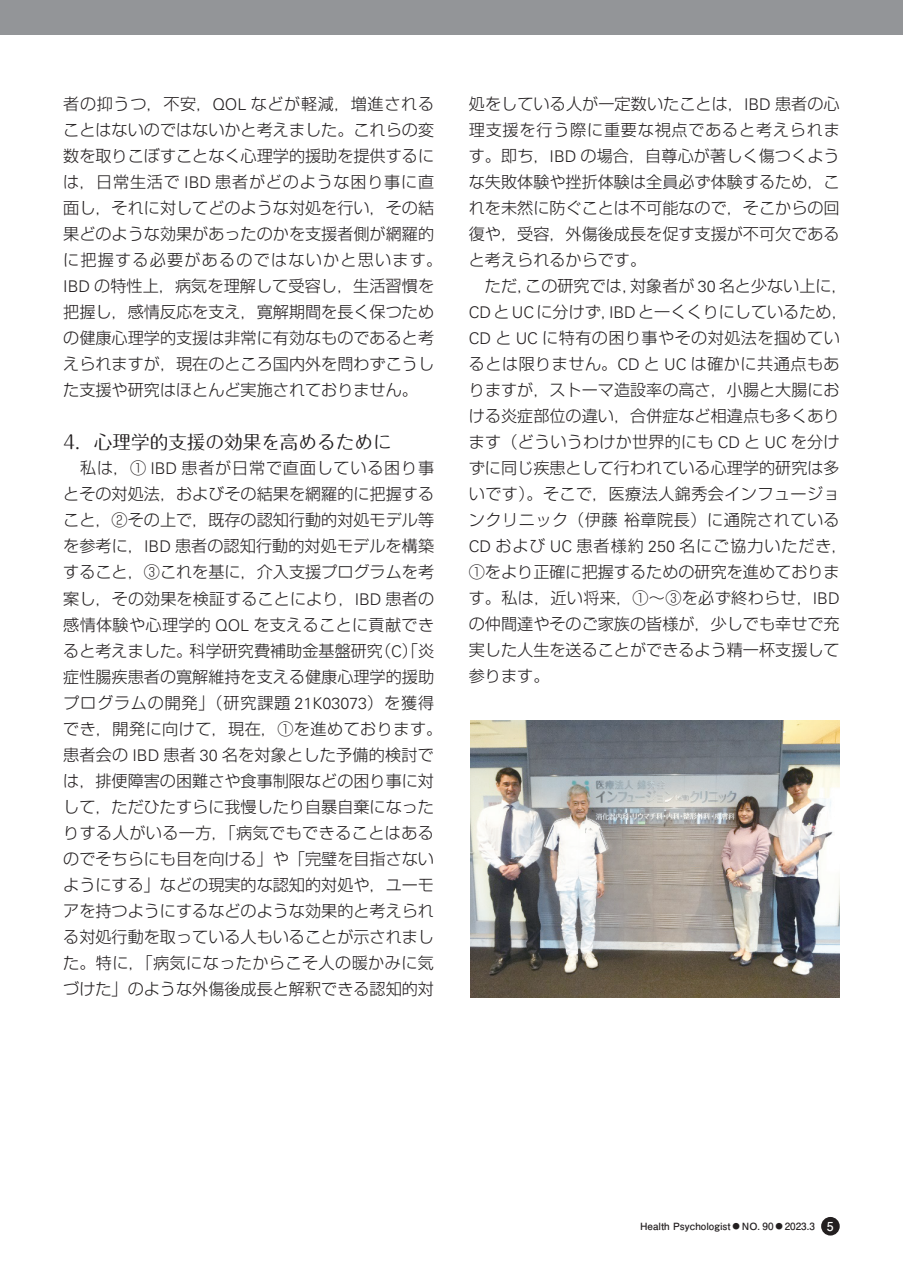
<style>
.page{position:relative;width:903px;height:1275px;background:#fff}
.page>*{position:absolute;margin:0;border:0;box-sizing:border-box;transform-origin:0 0}
.t1{font:18.55px "Maru Fo Pro";color:#231f20}
.t2{font:300 16.1px/26.1px "Shin Go Pr 6";color:#231f20}
.t3{font:700 9.97px "Futo Go B101 Pr 6 N";color:#231f20}
.s1{font-family:"Univers LT Std"}
.s2{font-size:7.52px}
.s3{font-size:12.42px;color:#fff}
</style>
<div class="page">
<div style="left:821px;top:1217px;width:19px;height:18px;background:#231f20;border-radius:50%"></div>
<div style="left:0;top:0;width:903px;height:35px;background:#939598"></div>
<img style="left:470px;top:720px;width:370px;height:277px">
<p class="t2" style="left:63px;top:89px;width:380px">者の抑うつ，不安，<span class="s1">QOL</span> などが軽減，増進されることはないのではないかと考えました。これらの変数を取りこぼすことなく心理学的援助を提供するには，日常生活で <span class="s1">IBD</span> 患者がどのような困り事に直面し，それに対してどのような対処を行い，その結果どのような効果があったのかを支援者側が網羅的に把握する必要があるのではないかと思います。<br><span class="s1">IBD</span> の特性上，病気を理解して受容し，生活習慣を把握し，感情反応を支え，寛解期間を長く保つための健康心理学的支援は非常に有効なものであると考えられますが，現在のところ国内外を問わずこうした支援や研究はほとんど実施されておりません。</p>
<p class="t1" style="left:63px;top:427px;width:330px">4．心理学的支援の効果を高めるために</p>
<p class="t2" style="left:63px;top:454px;width:380px">　私は，① <span class="s1">IBD</span> 患者が日常で直面している困り事とその対処法，およびその結果を網羅的に把握すること，②その上で，既存の認知行動的対処モデル等を参考に，<span class="s1">IBD</span> 患者の認知行動的対処モデルを構築すること，③これを基に，介入支援プログラムを考案し，その効果を検証することにより，<span class="s1">IBD</span> 患者の感情体験や心理学的 <span class="s1">QOL</span> を支えることに貢献できると考えました。科学研究費補助金基盤研究（<span class="s1">C</span>）「炎症性腸疾患者の寛解維持を支える健康心理学的援助プログラムの開発」（研究課題 <span class="s1">21K03073</span>）を獲得でき，開発に向けて，現在，①を進めております。患者会の <span class="s1">IBD</span> 患者 <span class="s1">30</span> 名を対象とした予備的検討では，排便障害の困難さや食事制限などの困り事に対して，ただひたすらに我慢したり自暴自棄になったりする人がいる一方，「病気でもできることはあるのでそちらにも目を向ける」や「完璧を目指さないようにする」などの現実的な認知的対処や，ユーモアを持つようにするなどのような効果的と考えられる対処行動を取っている人もいることが示されました。特に，「病気になったからこそ人の暖かみに気づけた」のような外傷後成長と解釈できる認知的対</p>
<p class="t2" style="left:469px;top:89px;width:380px">処をしている人が一定数いたことは，<span class="s1">IBD</span> 患者の心理支援を行う際に重要な視点であると考えられます。即ち，<span class="s1">IBD</span> の場合，自尊心が著しく傷つくような失敗体験や挫折体験は全員必ず体験するため，これを未然に防ぐことは不可能なので，そこからの回復や，受容，外傷後成長を促す支援が不可欠であると考えられるからです。<br>　ただ，この研究では，対象者が <span class="s1">30</span> 名と少ない上に，<br><span class="s1">CD</span>と<span class="s1">UC</span>に分けず，<span class="s1">IBD</span>と一くくりにしているため，<br><span class="s1">CD</span> と <span class="s1">UC</span> に特有の困り事やその対処法を掴めているとは限りません。<span class="s1">CD</span> と <span class="s1">UC</span> は確かに共通点もありますが，ストーマ造設率の高さ，小腸と大腸における炎症部位の違い，合併症など相違点も多くあります（どういうわけか世界的にも <span class="s1">CD</span> と <span class="s1">UC</span> を分けずに同じ疾患として行われている心理学的研究は多いです）。そこで，医療法人錦秀会インフュージョンクリニック（伊藤裕章院長）に通院されている<br><span class="s1">CD</span> および <span class="s1">UC</span> 患者様約 <span class="s1">250</span> 名にご協力いただき，<br>①をより正確に把握するための研究を進めております。私は，近い将来，①～③を必ず終わらせ，<span class="s1">IBD</span>の仲間達やそのご家族の皆様が，少しでも幸せで充実した人生を送ることができるよう精一杯支援して参ります。</p>
<p class="t3" style="left:640px;top:1218px;width:195px">Health Psychologist <span class="s2">●</span> NO. 90 <span class="s2">●</span> 2023.3 <span class="s3">5</span></p>
</div>
